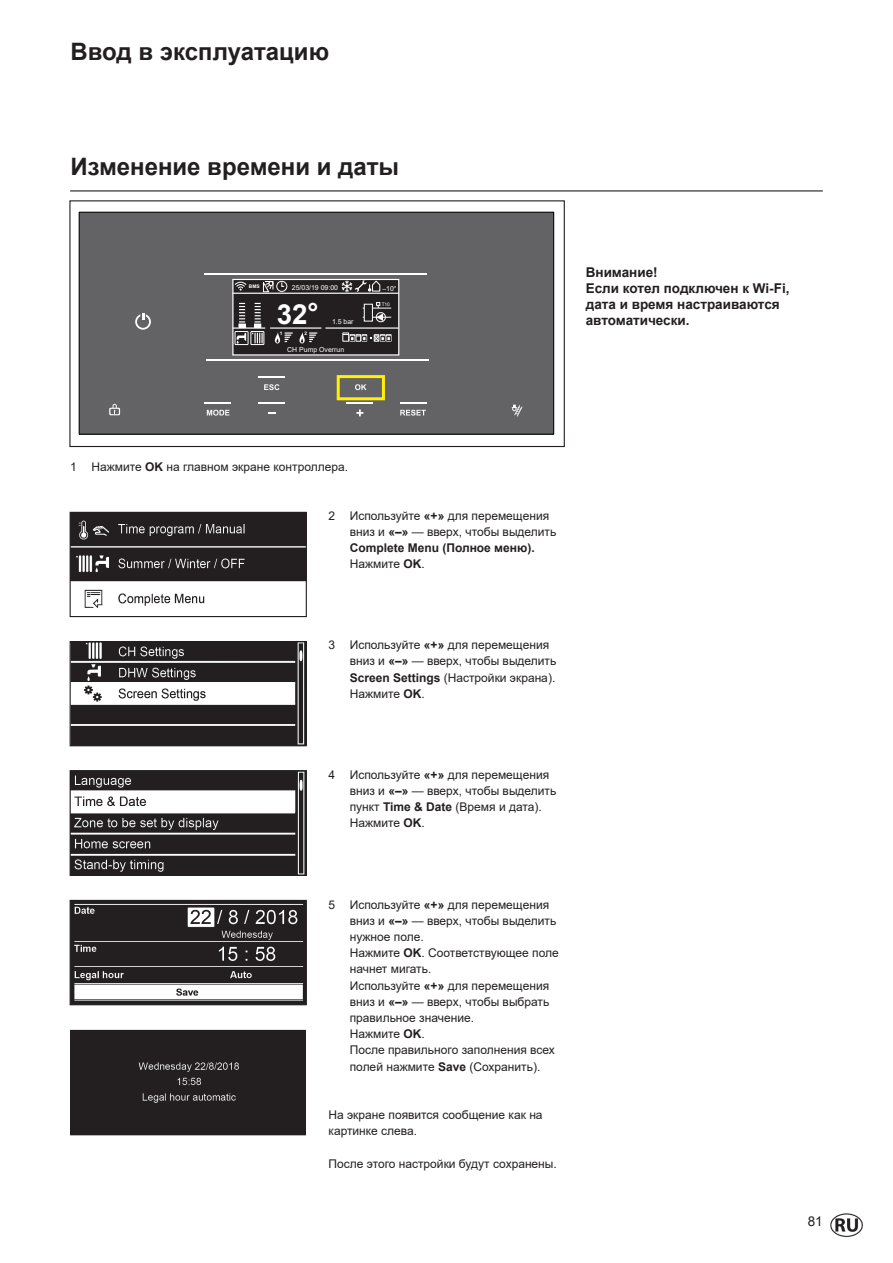
<style>
.page{position:relative;width:893px;height:1263px;background:#fff}
.page>*{position:absolute;margin:0;border:0;box-sizing:border-box;transform-origin:0 0}
.t1{font:700 27.6px "Arial";color:#fff}
.t2{font:700 24px "Arial";color:#231f20}
.t3{font:700 13.5px/16.2px "Arial";color:#231f20}
.t4{font:13.5px "Arial";color:#231f20}
.t5{font:12px/16.2px "Arial";color:#231f20}
.t6{font:6.9px "Arial";color:#fff}
.t7{font:700 4.8px "Arial";color:#fff}
.t8{font:4.8px "Arial";color:#fff}
.s1{font-weight:700}
</style>
<div class="page">
<hr style="left:70px;top:190px;width:753px;height:1px;background:#231f20">
<img style="left:830px;top:1213px;width:33px;height:25px">
<div style="left:73px;top:1033px;width:230px;height:99px;background:#231f20"></div>
<div style="left:70px;top:1030px;width:236px;height:105px;border:2px solid #231f20"></div>
<div style="left:79px;top:212px;width:475px;height:222px;background:#636366"></div>
<div style="left:79px;top:212px;width:475px;height:222px;border:1px solid #000"></div>
<hr style="left:205px;top:273px;width:222px;height:1px;background:#fff">
<hr style="left:206px;top:359px;width:223px;height:1px;background:#fff">
<hr style="left:205px;top:402px;width:26px;height:2px;background:#fff">
<hr style="left:258px;top:402px;width:26px;height:2px;background:#fff">
<hr style="left:347px;top:402px;width:26px;height:2px;background:#fff">
<svg style="left:258px;top:377px;width:26px;height:1px"></svg>
<hr style="left:401px;top:402px;width:26px;height:2px;background:#fff">
<svg style="left:135px;top:313px;width:16px;height:17px"></svg>
<svg style="left:109px;top:404px;width:11px;height:11px"></svg>
<svg style="left:264px;top:384px;width:15px;height:6px"></svg>
<svg style="left:355px;top:384px;width:11px;height:6px"></svg>
<svg style="left:207px;top:410px;width:22px;height:6px"></svg>
<svg style="left:268px;top:412px;width:8px;height:2px"></svg>
<svg style="left:356px;top:409px;width:7px;height:7px"></svg>
<svg style="left:400px;top:410px;width:26px;height:6px"></svg>
<svg style="left:512px;top:405px;width:10px;height:12px"></svg>
<div style="left:233px;top:279px;width:166px;height:76px;background:#231f20"></div>
<div style="left:232px;top:279px;width:167px;height:76px;border:1px solid #fff"></div>
<hr style="left:233px;top:293px;width:166px;height:1px;background:#fff">
<hr style="left:325px;top:327px;width:74px;height:2px;background:#fff">
<hr style="left:270px;top:327px;width:51px;height:2px;background:#fff">
<hr style="left:233px;top:327px;width:32px;height:2px;background:#fff">
<svg style="left:275px;top:332px;width:18px;height:11px"></svg>
<svg style="left:299px;top:332px;width:18px;height:11px"></svg>
<div style="left:376px;top:312px;width:10px;height:10px;border:1px solid #fff;border-radius:50%"></div>
<svg style="left:363px;top:302px;width:28px;height:19px"></svg>
<div style="left:364px;top:304px;width:8px;height:17px;background:#231f20"></div>
<div style="left:364px;top:304px;width:9px;height:18px;border:1px solid #fff"></div>
<div style="left:235px;top:331px;width:13px;height:14px;border:1px solid #fff"></div>
<div style="left:251px;top:331px;width:13px;height:14px;border:1px solid #fff"></div>
<svg style="left:237px;top:303px;width:9px;height:41px"></svg>
<svg style="left:252px;top:303px;width:11px;height:40px"></svg>
<svg style="left:341px;top:280px;width:40px;height:13px"></svg>
<svg style="left:262px;top:281px;width:12px;height:12px"></svg>
<div style="left:276px;top:281px;width:11px;height:11px;border:1px solid #fff;border-radius:50%"></div>
<svg style="left:281px;top:282px;width:4px;height:5px"></svg>
<svg style="left:234px;top:281px;width:13px;height:10px"></svg>
<div style="left:343px;top:333px;width:6px;height:8px;border:1px solid #fff"></div>
<svg style="left:343px;top:334px;width:48px;height:8px"></svg>
<div style="left:69px;top:200px;width:496px;height:247px;border:1px solid #231f20"></div>
<div style="left:337px;top:375px;width:48px;height:25px;border:3px solid #fff101"></div>
<img style="left:72px;top:514px;width:233px;height:94px">
<div style="left:70px;top:512px;width:237px;height:105px;border:1px solid #231f20"></div>
<img style="left:72px;top:643px;width:233px;height:101px">
<div style="left:70px;top:641px;width:237px;height:105px;border:1px solid #231f20"></div>
<img style="left:72px;top:902px;width:233px;height:101px">
<div style="left:70px;top:900px;width:237px;height:105px;border:1px solid #231f20"></div>
<img style="left:72px;top:772px;width:233px;height:102px">
<div style="left:70px;top:770px;width:237px;height:106px;border:1px solid #231f20"></div>
<h2 class="t2" style="left:71px;top:35px;width:260px">Ввод в эксплуатацию</h2>
<h2 class="t2" style="left:71px;top:150px;width:330px">Изменение времени и даты</h2>
<p class="t7" style="left:249px;top:283px;width:12px">BMS</p>
<p class="t6" style="left:292px;top:282px;width:48px">25/03/19 09:00</p>
<p class="t6" style="left:382px;top:284px;width:16px">–10°</p>
<p class="t6" style="left:332px;top:317px;width:23px">1.5 bar</p>
<p class="t6" style="left:287px;top:345px;width:58px">CH Pump Overrun</p>
<p class="t8" style="left:382px;top:301px;width:10px">T10</p>
<h1 class="t1" style="left:277px;top:295px;width:43px">32°</h1>
<p class="t7" style="left:280px;top:330px;width:4px">1</p>
<p class="t7" style="left:305px;top:330px;width:4px">2</p>
<p class="t3" style="left:586px;top:264px;width:205px">Внимание!<br>Если котел подключен к Wi-Fi, дата и время настраиваются автоматически.</p>
<p class="t5" style="left:70px;top:459px;width:279px">1 Нажмите <span class="s1">OK</span> на главном экране контроллера.</p>
<p class="t5" style="left:350px;top:507px;width:208px;text-indent:-21px">2 Используйте <span class="s1">«+»</span> для перемещения вниз и <span class="s1">«–»</span> — вверх, чтобы выделить<br><span class="s1">Complete Menu (Полное меню).<br></span>Нажмите <span class="s1">OK</span>.</p>
<p class="t5" style="left:350px;top:637px;width:208px;text-indent:-21px">3 Используйте <span class="s1">«+»</span> для перемещения вниз и <span class="s1">«–»</span> — вверх, чтобы выделить<br><span class="s1">Screen Settings</span> (Настройки экрана).<br>Нажмите <span class="s1">OK</span>.</p>
<p class="t5" style="left:350px;top:766px;width:208px;text-indent:-21px">4 Используйте <span class="s1">«+»</span> для перемещения вниз и <span class="s1">«–»</span> — вверх, чтобы выделить пункт <span class="s1">Time &amp; Date</span> (Время и дата).<br>Нажмите <span class="s1">OK</span>.</p>
<p class="t5" style="left:350px;top:896px;width:211px;text-indent:-21px">5 Используйте <span class="s1">«+»</span> для перемещения вниз и <span class="s1">«–»</span> — вверх, чтобы выделить нужное поле.<br>Нажмите <span class="s1">OK</span>. Соответствующее поле начнет мигать.<br>Используйте <span class="s1">«+»</span> для перемещения вниз и <span class="s1">«–»</span> — вверх, чтобы выбрать правильное значение.<br>Нажмите <span class="s1">OK</span>.<br>После правильного заполнения всех полей нажмите <span class="s1">Save</span> (Сохранить).</p>
<p class="t5" style="left:328px;top:1107px;width:216px">На экране появится сообщение как на картинке слева.</p>
<p class="t5" style="left:328px;top:1155px;width:230px">После этого настройки будут сохранены.</p>
<p class="t4" style="left:808px;top:1211px;width:17px">81</p>
</div>
